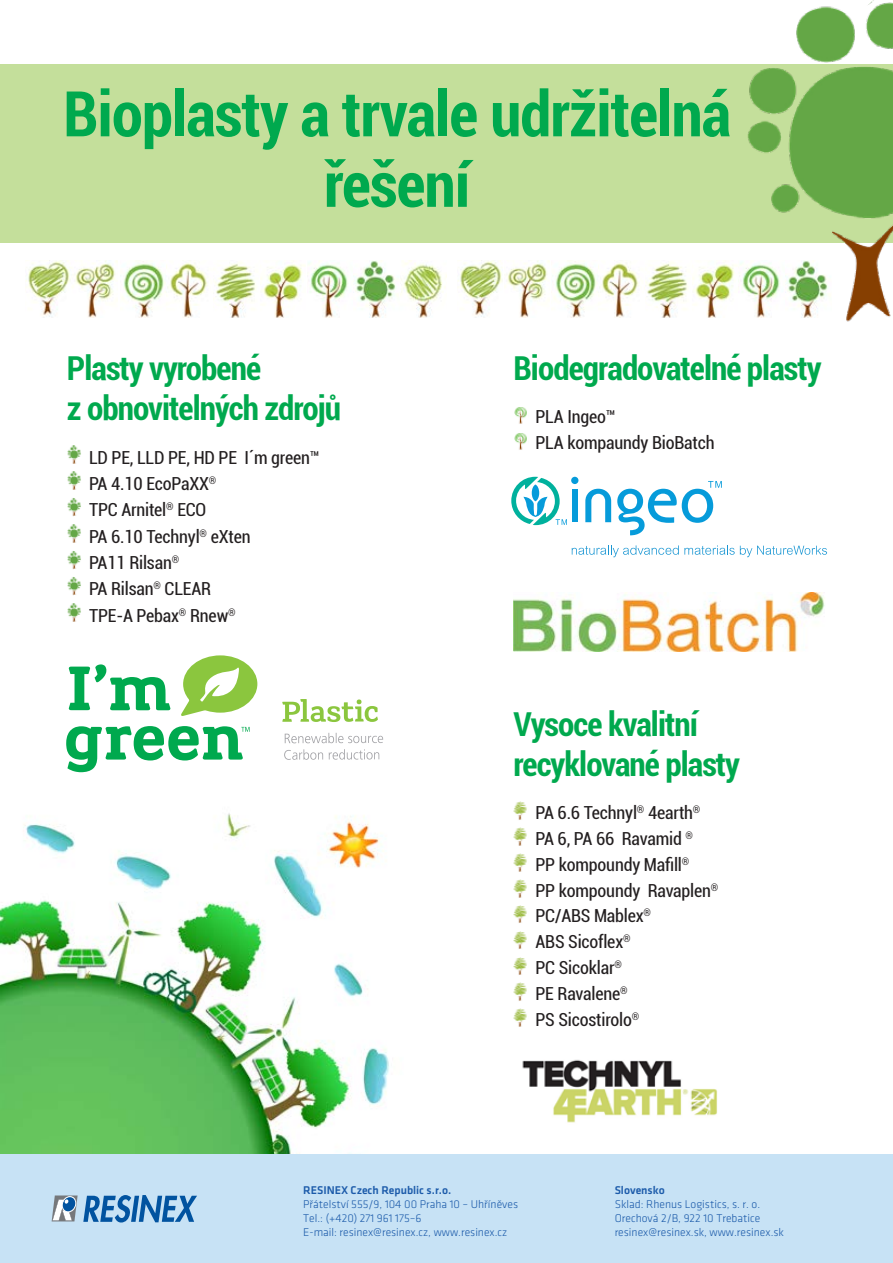
<style>
.page{position:relative;width:893px;height:1263px;background:#fff}
.page>*{position:absolute;margin:0;border:0;box-sizing:border-box;transform-origin:0 0}
.t1{font:700 condensed 63px/70.5px "Roboto";letter-spacing:-.015em;color:#00a94e;text-align:center}
.t2{font:700 condensed 33px/39.6px "Roboto";letter-spacing:-.03em;color:#00a94e}
.t3{font:condensed 18px/25.8px "Roboto";letter-spacing:-.01em;color:#231f20}
.t4{font:300 12.6px/15px "Klavika";color:#0153a0;scale:.88 1}
.t5{font:500 12.6px "Klavika";color:#0153a0;scale:.88 1}
.t6{font:300 11.7px/14px "Klavika";color:#1c5baa}
.t7{font:500 11.7px "Klavika";color:#1c5baa}
</style>
<div class="page">
<div style="left:0;top:64px;width:893px;height:178px;background:#c4df9b"></div>
<img style="left:522px;top:1059px;width:196px;height:64px">
<img style="left:0;top:813px;width:390px;height:341px">
<img style="left:735px;top:0;width:158px;height:322px">
<img style="left:458px;top:260px;width:92px;height:58px">
<img style="left:554px;top:260px;width:277px;height:58px">
<img style="left:26px;top:260px;width:92px;height:58px">
<img style="left:122px;top:260px;width:86px;height:58px">
<img style="left:215px;top:260px;width:183px;height:58px">
<img style="left:401px;top:260px;width:44px;height:58px">
<img style="left:67px;top:445px;width:14px;height:18px">
<img style="left:67px;top:471px;width:14px;height:19px">
<img style="left:67px;top:498px;width:14px;height:18px">
<img style="left:67px;top:524px;width:14px;height:19px">
<img style="left:67px;top:551px;width:14px;height:18px">
<img style="left:67px;top:577px;width:14px;height:18px">
<img style="left:67px;top:603px;width:14px;height:19px">
<img style="left:513px;top:801px;width:14px;height:19px">
<img style="left:513px;top:827px;width:14px;height:19px">
<img style="left:513px;top:853px;width:14px;height:19px">
<img style="left:513px;top:879px;width:14px;height:18px">
<img style="left:513px;top:905px;width:14px;height:18px">
<img style="left:513px;top:931px;width:14px;height:18px">
<img style="left:513px;top:957px;width:14px;height:18px">
<img style="left:513px;top:982px;width:14px;height:19px">
<img style="left:513px;top:1008px;width:14px;height:19px">
<img style="left:514px;top:407px;width:13px;height:17px">
<img style="left:514px;top:433px;width:13px;height:17px">
<svg style="left:572px;top:545px;width:255px;height:12px"></svg>
<svg style="left:585px;top:489px;width:26px;height:33px"></svg>
<div style="left:572px;top:489px;width:6px;height:33px;background:#069bda"></div>
<div style="left:571px;top:477px;width:7px;height:7px;background:#069bda;border-radius:50%"></div>
<svg style="left:617px;top:481px;width:105px;height:54px"></svg>
<svg style="left:511px;top:477px;width:56px;height:48px"></svg>
<svg style="left:284px;top:733px;width:99px;height:27px"></svg>
<svg style="left:282px;top:699px;width:96px;height:23px"></svg>
<svg style="left:66px;top:655px;width:191px;height:117px"></svg>
<img style="left:513px;top:592px;width:312px;height:59px">
<div style="left:0;top:1154px;width:893px;height:109px;background:#c7e2f5"></div>
<svg style="left:831px;top:0;width:42px;height:15px"></svg>
<svg style="left:52px;top:1195px;width:145px;height:27px"></svg>
<h1 class="t1" style="left:63px;top:76px;width:669px">Bioplasty a trvale udržitelná řešení</h1>
<h2 class="t2" style="left:67px;top:347px;width:275px">Plasty vyrobené<br>z obnovitelných zdrojů</h2>
<p class="t3" style="left:89px;top:443px;width:232px;line-height:26.4px">LD PE, LLD PE, HD PE I´m green™<br>PA 4.10 EcoPaXX<sup>®<br></sup>TPC Arnitel<sup>®</sup> ECO<br>PA 6.10 Technyl<sup>®</sup> eXten<br>PA11 Rilsan<sup>®<br></sup>PA Rilsan<sup>®</sup> CLEAR<br>TPE-A Pebax<sup>®</sup> Rnew<sup>®</sup></p>
<h2 class="t2" style="left:513px;top:347px;width:310px">Biodegradovatelné plasty</h2>
<p class="t3" style="left:536px;top:403px;width:181px">PLA Ingeo™<br>PLA kompaundy BioBatch</p>
<h2 class="t2" style="left:513px;top:703px;width:228px">Vysoce kvalitní recyklované plasty</h2>
<p class="t3" style="left:536px;top:799px;width:184px">PA 6.6 Technyl<sup>®</sup> 4earth<sup>®<br></sup>PA 6, PA 66 Ravamid <sup>®<br></sup>PP kompoundy Mafill<sup>®<br></sup>PP kompoundy Ravaplen<sup>®<br></sup>PC/ABS Mablex<sup>®<br></sup>ABS Sicoflex<sup>®<br></sup>PC Sicoklar<sup>®<br></sup>PE Ravalene<sup>®<br></sup>PS Sicostirolo<sup>®</sup></p>
<p class="t7" style="left:303px;top:1184px;width:150px">RESINEX Czech Republic s.r.o.</p>
<p class="t6" style="left:303px;top:1198px;width:216px">Přátelství 555/9, 104 00 Praha 10 – Uhříněves<br>Tel.: (+420) 271 961 175–6<br>E-mail: resinex@resinex.cz, www.resinex.cz</p>
<p class="t5" style="left:302px;top:1185px;width:91px">RESINEX UK Ltd,</p>
<p class="t4" style="left:302px;top:1199px;width:153px">11 The Valley Centre,<br>Gordon Road, High Wycombe,<br>Buckinghamshire HP13 6EQ</p>
<p class="t7" style="left:615px;top:1184px;width:52px">Slovensko</p>
<p class="t6" style="left:615px;top:1198px;width:171px">Sklad: Rhenus Logistics, s. r. o.<br>Orechová 2/B, 922 10 Trebatice resinex@resinex.sk, www.resinex.sk</p>
</div>
